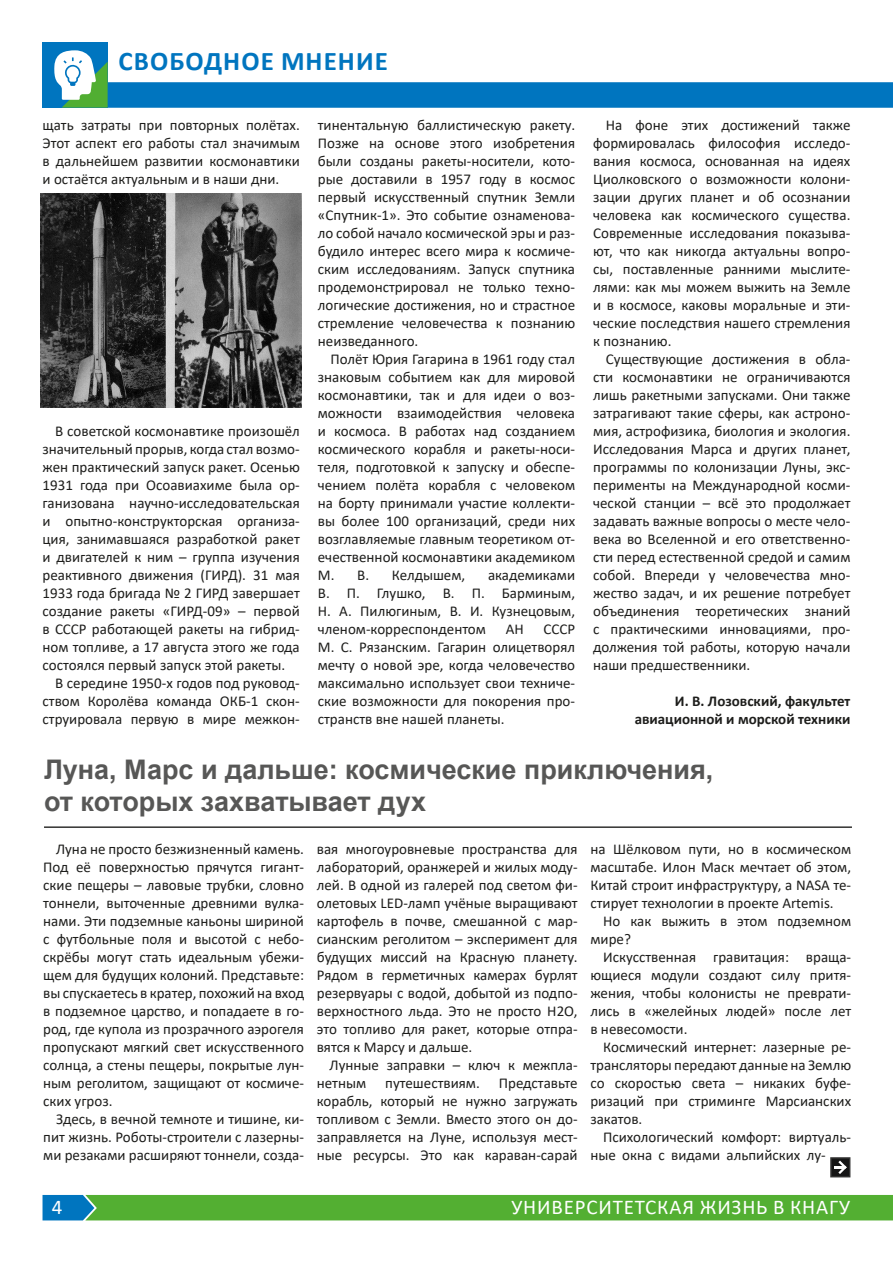
<style>
.page{position:relative;width:893px;height:1263px;background:#fff}
.page>*{position:absolute;margin:0;border:0;box-sizing:border-box;transform-origin:0 0}
.Заголовок{font:700 27px/32.4px "Arial";color:#575756}
.Текст_статьи{font:700 27px "Calibri";letter-spacing:.04em;color:#0075bf}
.t1{font:21px "Calibri";letter-spacing:.04em;color:#fff}
.Текст_статьи-2{font:15px/18px "Calibri";color:#1d1d1b;text-align:justify}
.Подпись_автора{font:700 15px/18px "Calibri";color:#1d1d1b;text-align:right}
</style>
<div class="page">
<div style="left:43px;top:1195px;width:850px;height:25px;background:#53af32"></div>
<div style="left:43px;top:43px;width:65px;height:65px;background:#0075bf"></div>
<svg style="left:54px;top:50px;width:839px;height:58px"></svg>
<hr style="left:44px;top:826px;width:808px;height:2px;background:#323231">
<img style="left:41px;top:193px;width:260px;height:215px">
<div style="left:831px;top:1158px;width:19px;height:19px;background:#151515"></div>
<svg style="left:834px;top:1160px;width:13px;height:14px"></svg>
<div style="left:830px;top:1157px;width:20px;height:20px;border:2px solid #323231"></div>
<p class="Текст_статьи" style="left:119px;top:42px;width:271px">СВОБОДНОЕ МНЕНИЕ</p>
<p class="Текст_статьи-2" style="left:43px;top:116px;width:259px">щать затраты при повторных полётах.<br>Этот аспект его работы стал значимым в дальнейшем развитии космонавтики и остаётся актуальным и в наши дни.</p>
<p class="Текст_статьи-2" style="left:43px;top:422px;width:259px;text-indent:13px">В советской космонавтике произошёл значительный прорыв, когда стал возмо&shy;жен практический запуск ракет. Осенью 1931 года при Осоавиахиме была ор&shy;ганизована научно-исследовательская и опытно-конструкторская организа&shy;ция, занимавшаяся разработкой ракет и двигателей к ним – группа изучения реактивного движения (ГИРД). 31 мая 1933 года бригада № 2 ГИРД завершает создание ракеты «ГИРД-09» – первой в СССР работающей ракеты на гибрид&shy;ном топливе, а 17 августа этого же года состоялся первый запуск этой ракеты.</p>
<p class="Текст_статьи-2" style="left:43px;top:674px;width:259px;text-indent:13px">В середине 1950-х годов под руковод&shy;ством Королёва команда ОКБ-1 скон&shy;струировала первую в мире межкон-</p>
<p class="Текст_статьи-2" style="left:318px;top:116px;width:259px">тинентальную баллистическую ракету.<br>Позже на основе этого изобретения были созданы ракеты-носители, кото&shy;рые доставили в 1957 году в космос первый искусственный спутник Земли «Спутник-1». Это событие ознаменова&shy;ло собой начало космической эры и раз&shy;будило интерес всего мира к космиче&shy;ским исследованиям. Запуск спутника продемонстрировал не только техно&shy;логические достижения, но и страстное стремление человечества к познанию неизведанного.</p>
<p class="Текст_статьи-2" style="left:318px;top:350px;width:259px;text-indent:13px">Полёт Юрия Гагарина в 1961 году стал знаковым событием как для мировой космонавтики, так и для идеи о воз&shy;можности взаимодействия человека и космоса. В работах над созданием космического корабля и ракеты-носи&shy;теля, подготовкой к запуску и обеспе&shy;чением полёта корабля с человеком на борту принимали участие коллекти&shy;вы более 100 организаций, среди них возглавляемые главным теоретиком от&shy;ечественной космонавтики академиком М. В.</p>
<p class="Текст_статьи-2" style="left:392px;top:566px;width:75px">Келдышем,</p>
<p class="Текст_статьи-2" style="left:318px;top:566px;width:259px;text-indent:170px">академиками В. П. Глушко, В. П. Барминым, Н. А. Пилюгиным, В. И. Кузнецовым, членом-корреспондентом</p>
<p class="Текст_статьи-2" style="left:318px;top:620px;width:259px;text-indent:226px">СССР М. С. Рязанским. Гагарин олицетворял мечту о новой эре, когда человечество максимально использует свои техниче&shy;ские возможности для покорения про&shy;странств вне нашей планеты.</p>
<p class="Текст_статьи-2" style="left:506px;top:620px;width:20px">АН</p>
<p class="Текст_статьи-2" style="left:593px;top:116px;width:259px;text-indent:13px">На фоне этих достижений также формировалась философия исследо&shy;вания космоса, основанная на идеях Циолковского о возможности колони&shy;зации других планет и об осознании человека как космического существа.<br>Современные исследования показыва&shy;ют, что как никогда актуальны вопро&shy;сы, поставленные ранними мыслите&shy;лями: как мы можем выжить на Земле и в космосе, каковы моральные и эти&shy;ческие последствия нашего стремления к познанию.</p>
<p class="Текст_статьи-2" style="left:593px;top:350px;width:259px;text-indent:13px">Существующие достижения в обла&shy;сти космонавтики не ограничиваются лишь ракетными запусками. Они также затрагивают такие сферы, как астроно&shy;мия, астрофизика, биология и экология.<br>Исследования Марса и других планет, программы по колонизации Луны, экс&shy;перименты на Международной косми&shy;ческой станции – всё это продолжает задавать важные вопросы о месте чело&shy;века во Вселенной и его ответственно&shy;сти перед естественной средой и самим собой. Впереди у человечества мно&shy;жество задач, и их решение потребует объединения теоретических знаний с практическими инновациями, про&shy;должения той работы, которую начали наши предшественники.</p>
<p class="Подпись_автора" style="left:635px;top:692px;width:217px">И. В. Лозовский, факультет авиационной и морской техники</p>
<p class="Заголовок" style="left:44px;top:754px;width:671px">Луна, Марс и дальше: космические приключения, от которых захватывает дух</p>
<p class="Текст_статьи-2" style="left:43px;top:840px;width:262px;text-indent:13px">Луна не просто безжизненный камень.<br>Под её поверхностью прячутся гигант&shy;ские пещеры – лавовые трубки, словно тоннели, выточенные древними вулка&shy;нами. Эти подземные каньоны шириной с футбольные поля и высотой с небо&shy;скрёбы могут стать идеальным убежи&shy;щем для будущих колоний. Представьте: вы спускаетесь в кратер, похожий на вход в подземное царство, и попадаете в го&shy;род, где купола из прозрачного аэрогеля пропускают мягкий свет искусственного солнца, а стены пещеры, покрытые лун&shy;ным реголитом, защищают от космиче&shy;ских угроз.</p>
<p class="Текст_статьи-2" style="left:43px;top:1110px;width:262px;text-indent:13px">Здесь, в вечной темноте и тишине, ки&shy;пит жизнь. Роботы-строители с лазерны&shy;ми резаками расширяют тоннели, созда-</p>
<p class="Текст_статьи-2" style="left:590px;top:840px;width:262px">на Шёлковом пути, но в космическом масштабе. Илон Маск мечтает об этом, Китай строит инфраструктуру, а NASA те&shy;стирует технологии в проекте Artemis.</p>
<p class="Текст_статьи-2" style="left:590px;top:912px;width:262px;text-indent:13px">Но как выжить в этом подземном мире?</p>
<p class="Текст_статьи-2" style="left:590px;top:948px;width:262px;text-indent:13px">Искусственная гравитация: враща&shy;ющиеся модули создают силу притя&shy;жения, чтобы колонисты не преврати&shy;лись в «желейных людей» после лет в невесомости.</p>
<p class="Текст_статьи-2" style="left:590px;top:1038px;width:262px;text-indent:13px">Космический интернет: лазерные ре&shy;трансляторы передают данные на Землю со скоростью света – никаких буфе&shy;ризаций при стриминге Марсианских закатов.</p>
<p class="Текст_статьи-2" style="left:590px;top:1128px;width:262px;text-indent:13px">Психологический комфорт: виртуаль&shy;ные окна с видами альпийских лу-</p>
<p class="Текст_статьи-2" style="left:317px;top:840px;width:262px">вая многоуровневые пространства для лабораторий, оранжерей и жилых моду&shy;лей. В одной из галерей под светом фи&shy;олетовых LED-ламп учёные выращивают картофель в почве, смешанной с мар&shy;сианским реголитом – эксперимент для будущих миссий на Красную планету.<br>Рядом в герметичных камерах бурлят резервуары с водой, добытой из подпо&shy;верхностного льда. Это не просто Н2О, это топливо для ракет, которые отпра&shy;вятся к Марсу и дальше.</p>
<p class="Текст_статьи-2" style="left:317px;top:1056px;width:262px;text-indent:13px">Лунные заправки – ключ к межпла&shy;нетным</p>
<p class="Текст_статьи-2" style="left:317px;top:1074px;width:262px;text-indent:182px">Представьте корабль, который не нужно загружать топливом с Земли. Вместо этого он до&shy;заправляется на Луне, используя мест&shy;ные ресурсы. Это как караван-сарай</p>
<p class="Текст_статьи-2" style="left:385px;top:1074px;width:96px">путешествиям.</p>
<h2 class="t1" style="left:52px;top:1193px;width:12px">4</h2>
<h2 class="t1" style="left:511px;top:1193px;width:340px">УНИВЕРСИТЕТСКАЯ ЖИЗНЬ В КНАГУ</h2>
</div>
